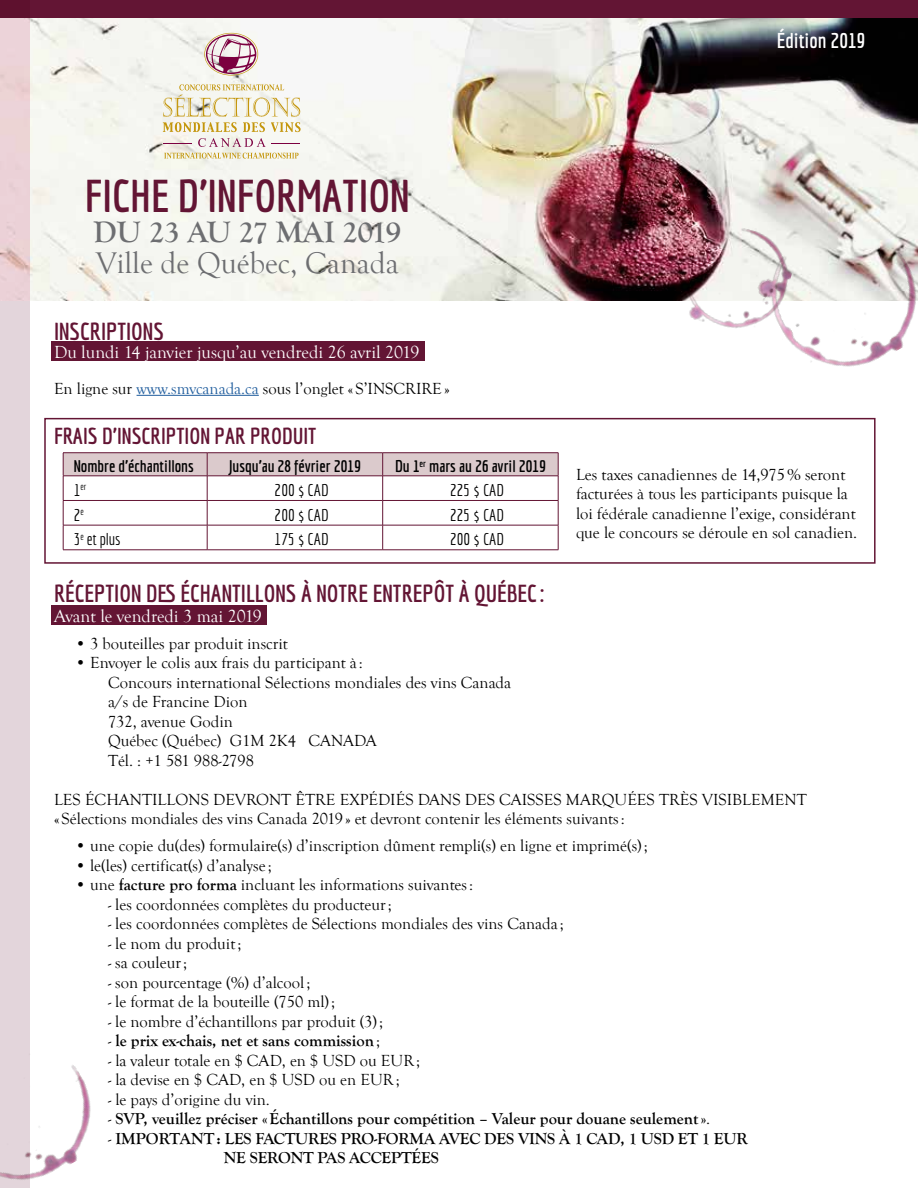
<style>
.page{position:relative;width:918px;height:1188px;background:#fff}
.page>*{position:absolute;margin:0;border:0;box-sizing:border-box;transform-origin:0 0}
.t1{font:700 44.85px "Economica";color:#631534}
.t2{font:30.6px "Goudy Old Style T";color:#6d6e71}
.t3{font:700 30.6px "Goudy Old Style T";color:#6d6e71}
.t4{font:700 24px "Economica";color:#631534}
.t5{font:700 22.5px "Economica";color:#631534}
.t6{font:700 21px "Economica";color:#fff}
.t7{font:18px "Goudy Old Style T";color:#fff}
.t8{font:16.5px/19.5px "Goudy Old Style T";color:#000}
.t9{font:700 16.5px/19.5px "Goudy Old Style T";color:#000}
.t10{font:700 16.5px "Economica";color:#000}
.t11{font:16.5px "Economica";color:#000}
.t12{font:9.6px "Economica";color:#000}
.s1{color:#215e9e}
.s2{font-size:16.5px}
.s3{font-weight:700}
.s4{font-weight:400}
</style>
<div class="page">
<img style="left:30px;top:18px;width:888px;height:283px">
<div style="left:51px;top:341px;width:374px;height:20px;background:#631534"></div>
<hr style="left:137px;top:395px;width:122px;height:1px;background:#215e9e">
<div style="left:51px;top:605px;width:215px;height:20px;background:#631534"></div>
<hr style="left:63px;top:452px;width:144px;height:1px;background:#631534">
<hr style="left:207px;top:452px;width:176px;height:1px;background:#631534">
<hr style="left:383px;top:452px;width:175px;height:1px;background:#631534">
<svg style="left:63px;top:453px;width:496px;height:97px"></svg>
<hr style="left:63px;top:550px;width:144px;height:1px;background:#631534">
<hr style="left:207px;top:550px;width:176px;height:1px;background:#631534">
<hr style="left:383px;top:550px;width:175px;height:1px;background:#631534">
<div style="left:44px;top:418px;width:832px;height:146px;border:2px solid #631534"></div>
<div style="left:0;top:0;width:918px;height:18px;background:#631534"></div>
<div style="left:0;top:0;width:30px;height:1188px;background:#e3d5db"></div>
<img style="left:747px;top:204px;width:171px;height:163px">
<img style="left:680px;top:215px;width:121px;height:126px">
<img style="left:0;top:1065px;width:91px;height:115px">
<svg style="left:164px;top:143px;width:28px;height:1px"></svg>
<svg style="left:198px;top:138px;width:102px;height:9px"></svg>
<svg style="left:204px;top:33px;width:54px;height:43px"></svg>
<svg style="left:164px;top:153px;width:135px;height:6px"></svg>
<svg style="left:163px;top:84px;width:138px;height:48px"></svg>
<p class="t6" style="left:777px;top:28px;width:90px">Édition 2019</p>
<h1 class="t1" style="left:85px;top:170px;width:326px">FICHE D’INFORMATION</h1>
<h2 class="t3" style="left:94px;top:215px;width:309px">DU 23 AU 27 MAI 2019</h2>
<h2 class="t2" style="left:96px;top:246px;width:305px">Ville de Québec, Canada</h2>
<h3 class="t4" style="left:54px;top:317px;width:111px">INSCRIPTIONS</h3>
<p class="t7" style="left:54px;top:342px;width:367px">Du lundi 14 janvier jusqu’au vendredi 26 avril 2019</p>
<p class="t8" style="left:54px;top:379px;width:397px">En ligne sur <span class="s1">www.smvcanada.ca</span> sous l’onglet «S’INSCRIRE»</p>
<h3 class="t5" style="left:54px;top:423px;width:264px">FRAIS D’INSCRIPTION PAR PRODUIT</h3>
<p class="t10" style="left:74px;top:457px;width:122px">Nombre d’échantillons</p>
<p class="t10" style="left:229px;top:457px;width:133px">Jusqu’au 28 février 2019</p>
<p class="t10" style="left:395px;top:457px;width:152px">Du 1<sup>er</sup> mars au 26 avril 2019</p>
<p class="t12" style="left:74px;top:482px;width:14px"><span class="s2">1</span>er</p>
<p class="t11" style="left:275px;top:481px;width:56px">200 $ CAD</p>
<p class="t11" style="left:450px;top:481px;width:56px">225 $ CAD</p>
<p class="t11" style="left:74px;top:505px;width:12px">2<sup>e</sup></p>
<p class="t11" style="left:275px;top:505px;width:56px">200 $ CAD</p>
<p class="t11" style="left:450px;top:505px;width:56px">225 $ CAD</p>
<p class="t11" style="left:74px;top:530px;width:49px">3<sup>e</sup> et plus</p>
<p class="t11" style="left:275px;top:530px;width:56px">175 $ CAD</p>
<p class="t11" style="left:450px;top:530px;width:56px">200 $ CAD</p>
<p class="t8" style="left:576px;top:465px;width:283px">Les taxes canadiennes de 14,975% seront facturées à tous les participants puisque la loi fédérale canadienne l’exige, considérant que le concours se déroule en sol canadien.</p>
<h3 class="t4" style="left:54px;top:580px;width:492px">RÉCEPTION DES ÉCHANTILLONS À NOTRE ENTREPÔT À QUÉBEC :</h3>
<p class="t7" style="left:54px;top:606px;width:209px">Avant le vendredi 3 mai 2019</p>
<p class="t8" style="left:75px;top:634px;width:214px">• 3 bouteilles par produit inscrit</p>
<p class="t8" style="left:108px;top:653px;width:405px;text-indent:-33px">• Envoyer le colis aux frais du participant à :<br>Concours international Sélections mondiales des vins Canada a/s de Francine Dion<br>732, avenue Godin<br>Québec (Québec) G1M 2K4 CANADA<br>Tél. : +1 581 988-2798</p>
<p class="t8" style="left:54px;top:790px;width:754px">LES ÉCHANTILLONS DEVRONT ÊTRE EXPÉDIÉS DANS DES CAISSES MARQUÉES TRÈS VISIBLEMENT «Sélections mondiales des vins Canada 2019 » et devront contenir les éléments suivants:</p>
<p class="t8" style="left:75px;top:836px;width:574px">• une copie du(des) formulaire(s) d’inscription dûment rempli(s) en ligne et imprimé(s);</p>
<p class="t8" style="left:75px;top:856px;width:198px">• le(les) certificat(s) d’analyse ;</p>
<p class="t8" style="left:75px;top:875px;width:400px">• une <span class="s3">facture pro forma</span> incluant les informations suivantes:</p>
<p class="t8" style="left:108px;top:895px;width:285px">- les coordonnées complètes du producteur;</p>
<p class="t8" style="left:108px;top:914px;width:457px">- les coordonnées complètes de Sélections mondiales des vins Canada ;</p>
<p class="t8" style="left:108px;top:934px;width:135px">- le nom du produit;</p>
<p class="t8" style="left:108px;top:953px;width:81px">- sa couleur;</p>
<p class="t8" style="left:108px;top:973px;width:204px">- son pourcentage (%) d’alcool ;</p>
<p class="t8" style="left:108px;top:992px;width:229px">- le format de la bouteille (750 ml);</p>
<p class="t8" style="left:108px;top:1012px;width:277px">- le nombre d’échantillons par produit (3);</p>
<p class="t9" style="left:108px;top:1031px;width:274px"><span class="s4">-</span> le prix ex-chais, net et sans commission<span class="s4">;</span></p>
<p class="t8" style="left:108px;top:1051px;width:314px">- la valeur totale en $ CAD, en $ USD ou EUR;</p>
<p class="t8" style="left:108px;top:1070px;width:293px">- la devise en $ CAD, en $ USD ou en EUR;</p>
<p class="t8" style="left:108px;top:1090px;width:163px">- le pays d’origine du vin.</p>
<p class="t9" style="left:108px;top:1109px;width:604px"><span class="s4">-</span> SVP, veuillez préciser «Échantillons pour compétition – Valeur pour douane seulement»<span class="s4">.</span></p>
<p class="t9" style="left:224px;top:1129px;width:525px;text-indent:-116px"><span class="s4">-</span> IMPORTANT: LES FACTURES PRO-FORMA AVEC DES VINS À 1 CAD, 1 USD ET 1 EUR<br>NE SERONT PAS ACCEPTÉES</p>
</div>
